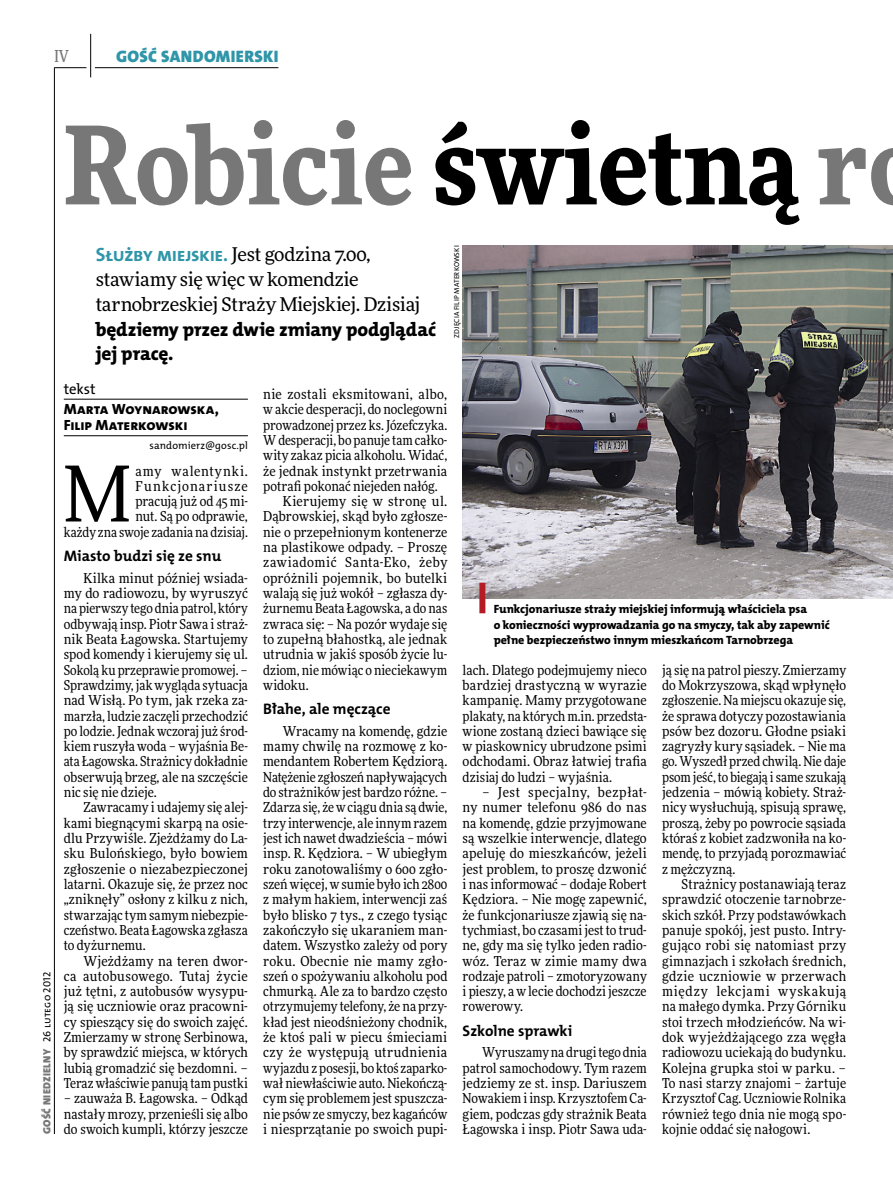
<style>
.page{position:relative;width:893px;height:1191px;background:#fff}
.page>*{position:absolute;margin:0;border:0;box-sizing:border-box;transform-origin:0 0}
.t1{font:900 108px "Freeday Narrow";color:#777778}
.t2{font:76.95px "Freeday Narrow News";color:#000}
.t3{font:19.35px/24.9px "The Mix HP8 Ex Bld";letter-spacing:-.005em;color:#000}
.t4{font:18.9px/24.9px "Freeday News";letter-spacing:-.015em;color:#000}
.t5{font:16.65px "The Mix HP9 Blk";letter-spacing:.02em;color:#2f95a8}
.t6{font:500 16.5px "Freeday Narrow";color:#777778;scale:.9 1}
.t7{font:15.3px "The Mix HP7 Bld";color:#000}
.t8{font:14.85px/15.3px "The Mix HP8 Ex Bld";color:#000}
.t9{font:14.85px "The Mix HP5 Plain";letter-spacing:-.005em;color:#000}
.t10{font:13.65px/15.3px "Freeday Narrow News";letter-spacing:.005em;color:#000;text-align:justify}
.t11{font:13.65px "Freeday Narrow News";letter-spacing:.025em;color:#000}
.t12{font:13.65px "Freeday Narrow News";letter-spacing:.04em;color:#000}
.t13{font:12px/15.3px "The Mix HP8 Ex Bld";letter-spacing:-.005em;color:#000}
.t14{font:10.5px "The Mix HP9 Blk";letter-spacing:.025em;color:#777778}
.t15{font:10.5px "The Mix HP5 Plain";letter-spacing:.01em;color:#000}
.t16{font:7.2px "The Mix HP5 Plain";letter-spacing:.015em;color:#000}
.s1{font-family:"The Mix HP5 Plain";color:#000}
.s2{color:#000}
.s3{font-family:"The Mix HP7 Bld";font-size:19.35px;color:#2f95a8}
</style>
<div class="page">
<hr style="left:54px;top:67px;width:1px;height:1067px;background:#000">
<hr style="left:90px;top:34px;width:1px;height:43px;background:#000">
<hr style="left:54px;top:67px;width:32px;height:1px;background:#000">
<hr style="left:95px;top:67px;width:183px;height:1px;background:#000">
<hr style="left:64px;top:399px;width:184px;height:1px;background:#000">
<hr style="left:64px;top:435px;width:184px;height:1px;background:#000">
<img style="left:463px;top:246px;width:430px;height:352px">
<div style="left:479px;top:583px;width:6px;height:30px;background:#b51b24"></div>
<p class="t6" style="left:54px;top:46px;width:17px">IV</p>
<p class="t5" style="left:116px;top:46px;width:164px">GOŚĆ SANDOMIERSKI</p>
<p class="t14" style="left:40px;top:1134px;width:163px;rotate:-90deg">GOŚĆ NIEDZIELNY <span class="s1">26 lutego 2012</span></p>
<h1 class="t1" style="left:64px;top:95px;width:807px">Robicie <span class="s2">świetną</span> r</h1>
<h3 class="t4" style="left:96px;top:241px;width:326px"><span class="s3">Służby miejskie.</span> Jest godzina 7.00, stawiamy się więc w komendzie tarnobrzeskiej Straży Miejskiej. Dzisiaj</h3>
<h3 class="t3" style="left:96px;top:317px;width:342px">będziemy przez dwie zmiany podglądać jej pracę.</h3>
<p class="t9" style="left:64px;top:380px;width:33px">tekst</p>
<p class="t8" style="left:64px;top:402px;width:157px">Marta Woynarowska,<br>Filip Materkowski</p>
<p class="t15" style="left:149px;top:438px;width:100px">sandomierz@gosc.pl</p>
<p class="t16" style="left:452px;top:338px;width:94px;rotate:-90deg">Zdjęcia Filip Materkowski</p>
<p class="t11" style="left:263px;top:386px;width:186px">nie zostali eksmitowani, albo,</p>
<p class="t10" style="left:263px;top:401px;width:186px">w akcie desperacji, do noclegowni</p>
<p class="t10" style="left:263px;top:417px;width:186px">prowadzonej przez ks. Józefczyka.</p>
<p class="t10" style="left:263px;top:432px;width:186px">W desperacji, bo panuje tam całko-</p>
<p class="t10" style="left:263px;top:447px;width:186px">wity zakaz picia alkoholu. Widać,</p>
<p class="t10" style="left:263px;top:463px;width:186px">że jednak instynkt przetrwania</p>
<p class="t10" style="left:263px;top:478px;width:176px">potrafi pokonać niejeden nałóg.</p>
<p class="t10" style="left:283px;top:493px;width:166px">Kierujemy się w stronę ul.</p>
<p class="t10" style="left:263px;top:509px;width:186px">Dąbrowskiej, skąd było zgłosze-</p>
<p class="t10" style="left:263px;top:524px;width:186px">nie o przepełnionym kontenerze</p>
<p class="t10" style="left:263px;top:539px;width:186px">na plastikowe odpady. – Proszę</p>
<p class="t12" style="left:263px;top:554px;width:186px">zawiadomić Santa-Eko, żeby</p>
<p class="t10" style="left:263px;top:570px;width:186px">opróżnili pojemnik, bo butelki</p>
<p class="t10" style="left:263px;top:585px;width:186px">walają się już wokół – zgłasza dy-</p>
<p class="t10" style="left:263px;top:600px;width:186px">żurnemu Beata Łagowska, a do nas</p>
<p class="t10" style="left:263px;top:616px;width:186px">zwraca się: – Na pozór wydaje się</p>
<p class="t10" style="left:263px;top:631px;width:186px">to zupełną błahostką, ale jednak</p>
<p class="t10" style="left:263px;top:646px;width:186px">utrudnia w jakiś sposób życie lu-</p>
<p class="t10" style="left:263px;top:662px;width:186px">dziom, nie mówiąc o nieciekawym</p>
<p class="t10" style="left:263px;top:677px;width:47px">widoku.</p>
<p class="t7" style="left:263px;top:699px;width:129px">Błahe, ale męczące</p>
<p class="t10" style="left:263px;top:723px;width:186px;text-indent:20px">Wracamy na komendę, gdzie mamy chwilę na rozmowę z ko&shy;mendantem Robertem Kędziorą.<br>Natężenie zgłoszeń napływających do strażników jest bardzo różne. – Zdarza się, że w ciągu dnia są dwie, trzy interwencje, ale innym razem jest ich nawet dwadzieścia – mówi insp. R. Kędziora. – W ubiegłym roku zanotowaliśmy o 600 zgło&shy;szeń więcej, w sumie było ich 2800 z małym hakiem, interwencji zaś było blisko 7 tys., z czego tysiąc zakończyło się ukaraniem man&shy;datem. Wszystko zależy od pory roku. Obecnie nie mamy zgło&shy;szeń o spożywaniu alkoholu pod chmurką. Ale za to bardzo często otrzymujemy telefony, że na przy&shy;kład jest nieodśnieżony chodnik, że ktoś pali w piecu śmieciami czy że występują utrudnienia wyjazdu z posesji, bo ktoś zaparko&shy;wał niewłaściwie auto. Niekończą&shy;cym się problemem jest spuszcza&shy;nie psów ze smyczy, bez kagańców i niesprzątanie po swoich pupi-</p>
<p class="t10" style="left:64px;top:463px;width:186px;text-align:right">amy walentynki.<br>Funkcjonariusze<br>pracują już od 45 mi-<br>nut. Są po odprawie,<br>każdy zna swoje zadania na dzisiaj.</p>
<p class="t7" style="left:64px;top:546px;width:159px">Miasto budzi się ze snu</p>
<p class="t10" style="left:64px;top:570px;width:186px;text-indent:20px">Kilka minut później wsiada&shy;my do radiowozu, by wyruszyć na pierwszy tego dnia patrol, który odbywają insp. Piotr Sawa i straż&shy;nik Beata Łagowska. Startujemy spod komendy i kierujemy się ul.<br>Sokolą ku przeprawie promowej. – Sprawdzimy, jak wygląda sytuacja nad Wisłą. Po tym, jak rzeka za&shy;marzła, ludzie zaczęli przechodzić po lodzie. Jednak wczoraj już środ&shy;kiem ruszyła woda – wyjaśnia Be&shy;ata Łagowska. Strażnicy dokładnie obserwują brzeg, ale na szczęście nic się nie dzieje.</p>
<p class="t10" style="left:64px;top:799px;width:186px;text-indent:20px">Zawracamy i udajemy się alej&shy;kami biegnącymi skarpą na osie&shy;dlu Przywiśle. Zjeżdżamy do La&shy;sku Bulońskiego, było bowiem zgłoszenie o niezabezpieczonej latarni. Okazuje się, że przez noc „zniknęły” osłony z kilku z nich, stwarzając tym samym niebezpie&shy;czeństwo. Beata Łagowska zgłasza to dyżurnemu.</p>
<p class="t10" style="left:64px;top:953px;width:186px;text-indent:20px">Wjeżdżamy na teren dwor&shy;ca autobusowego. Tutaj życie już tętni, z autobusów wysypu&shy;ją się uczniowie oraz pracowni&shy;cy spieszący się do swoich zajęć.<br>Zmierzamy w stronę Serbinowa, by sprawdzić miejsca, w których lubią gromadzić się bezdomni. – Teraz właściwie panują tam pustki</p>
<p class="t10" style="left:64px;top:1090px;width:186px">– zauważa B. Łagowska. – Odkąd nastały mrozy, przenieśli się albo do swoich kumpli, którzy jeszcze</p>
<h2 class="t2" style="left:64px;top:447px;width:69px">M</h2>
<p class="t13" style="left:494px;top:602px;width:338px">Funkcjonariusze straży miejskiej informują właściciela psa<br>o konieczności wyprowadzania go na smyczy, tak aby zapewnić pełne bezpieczeństwo innym mieszkańcom Tarnobrzega</p>
<p class="t10" style="left:463px;top:662px;width:186px">lach. Dlatego podejmujemy nieco bardziej drastyczną w wyrazie kampanię. Mamy przygotowane plakaty, na których m.in. przedsta&shy;wione zostaną dzieci bawiące się w piaskownicy ubrudzone psimi odchodami. Obraz łatwiej trafia dzisiaj do ludzi – wyjaśnia.</p>
<p class="t10" style="left:463px;top:784px;width:186px;text-indent:20px">– Jest specjalny, bezpłat&shy;ny numer telefonu 986 do nas na komendę, gdzie przyjmowane są wszelkie interwencje, dlatego apeluję do mieszkańców, jeżeli jest problem, to proszę dzwonić i nas informować – dodaje Robert Kędziora. – Nie mogę zapewnić, że funkcjonariusze zjawią się na&shy;tychmiast, bo czasami jest to trud&shy;ne, gdy ma się tylko jeden radio&shy;wóz. Teraz w zimie mamy dwa rodzaje patroli – zmotoryzowany i pieszy, a w lecie dochodzi jeszcze rowerowy.</p>
<p class="t7" style="left:463px;top:1020px;width:111px">Szkolne sprawki</p>
<p class="t10" style="left:463px;top:1044px;width:186px;text-indent:20px">Wyruszamy na drugi tego dnia patrol samochodowy. Tym razem jedziemy ze st. insp. Dariuszem Nowakiem i insp. Krzysztofem Ca&shy;giem, podczas gdy strażnik Beata Łagowska i insp. Piotr Sawa uda-</p>
<p class="t10" style="left:662px;top:662px;width:186px">ją się na patrol pieszy. Zmierzamy do Mokrzyszowa, skąd wpłynęło zgłoszenie. Na miejscu okazuje się, że sprawa dotyczy pozostawiania psów bez dozoru. Głodne psiaki zagryzły kury sąsiadek. – Nie ma go. Wyszedł przed chwilą. Nie daje psom jeść, to biegają i same szukają jedzenia – mówią kobiety. Straż&shy;nicy wysłuchują, spisują sprawę, proszą, żeby po powrocie sąsiada któraś z kobiet zadzwoniła na ko&shy;mendę, to przyjadą porozmawiać z mężczyzną.</p>
<p class="t10" style="left:662px;top:876px;width:186px;text-indent:20px">Strażnicy postanawiają teraz sprawdzić otoczenie tarnobrze&shy;skich szkół. Przy podstawówkach panuje spokój, jest pusto. Intry&shy;gująco robi się natomiast przy gimnazjach i szkołach średnich, gdzie uczniowie w przerwach między lekcjami wyskakują na małego dymka. Przy Górniku stoi trzech młodzieńców. Na wi&shy;dok wyjeżdżającego zza węgła radiowozu uciekają do budynku.<br>Kolejna grupka stoi w parku. – To nasi starzy znajomi – żartuje Krzysztof Cag. Uczniowie Rolnika również tego dnia nie mogą spo&shy;kojnie oddać się nałogowi.</p>
</div>
